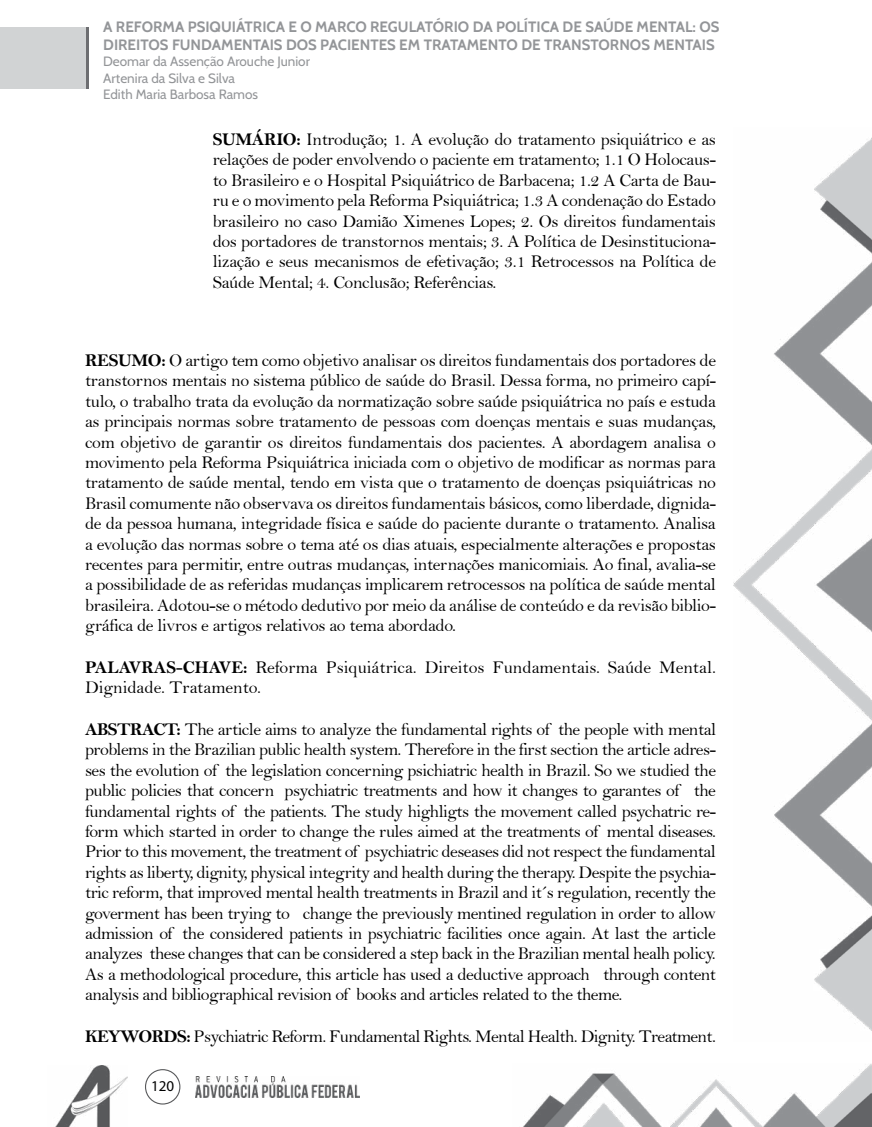
<style>
.page{position:relative;width:872px;height:1127px;background:#fff}
.page>*{position:absolute;margin:0;border:0;box-sizing:border-box;transform-origin:0 0}
.t1{font:18px/20.4px "Bell";letter-spacing:-.02em;color:#000;text-align:justify}
.t2{font:18px/20.4px "Bell";color:#000}
.t3{font:700 15px/18px "Cabin";color:#939598}
.t4{font:15px "Myriad Pro";color:#000}
.t5{font:13.5px/16.2px "Cabin";color:#939598}
.s1{font-family:"Bell MT Bold"}
</style>
<div class="page">
<img style="left:55px;top:1066px;width:72px;height:61px">
<div style="left:145px;top:1069px;width:35px;height:35px;border:1px solid #58595b;border-radius:50%"></div>
<img style="left:195px;top:1076px;width:164px;height:21px">
<img style="left:523px;top:1064px;width:349px;height:63px">
<img style="left:733px;top:137px;width:139px;height:894px">
<hr style="left:85px;top:28px;width:3px;height:61px;background:#6d6e71">
<div style="left:0;top:28px;width:85px;height:61px;background:#d1d3d4"></div>
<p class="t3" style="left:103px;top:18px;width:618px">A REFORMA PSIQUIÁTRICA E O MARCO REGULATÓRIO DA POLÍTICA DE SAÚDE MENTAL: OS<br>DIREITOS FUNDAMENTAIS DOS PACIENTES EM TRATAMENTO DE TRANSTORNOS MENTAIS</p>
<p class="t5" style="left:103px;top:53px;width:208px">Deomar da Assenção Arouche Junior<br>Artenira da Silva e Silva<br>Edith Maria Barbosa Ramos</p>
<p class="t1" style="left:213px;top:129px;width:505px"><span class="s1">SUMÁRIO:</span> Introdução; 1. A evolução do tratamento psiquiátrico e as relações de poder envolvendo o paciente em tratamento; 1.1 O Holocaus&shy;to Brasileiro e o Hospital Psiquiátrico de Barbacena; 1.2 A Carta de Bau&shy;ru e o movimento pela Reforma Psiquiátrica; 1.3 A condenação do Estado brasileiro no caso Damião Ximenes Lopes; 2. Os direitos fundamentais dos portadores de transtornos mentais; 3. A Política de Desinstituciona&shy;lização e seus mecanismos de efetivação; 3.1 Retrocessos na Política de Saúde Mental; 4. Conclusão; Referências.</p>
<p class="t1" style="left:85px;top:350px;width:632px"><span class="s1">RESUMO:</span> O artigo tem como objetivo analisar os direitos fundamentais dos portadores de transtornos mentais no sistema público de saúde do Brasil. Dessa forma, no primeiro capí&shy;tulo, o trabalho trata da evolução da normatização sobre saúde psiquiátrica no país e estuda as principais normas sobre tratamento de pessoas com doenças mentais e suas mudanças, com objetivo de garantir os direitos fundamentais dos pacientes. A abordagem analisa o movimento pela Reforma Psiquiátrica iniciada com o objetivo de modificar as normas para tratamento de saúde mental, tendo em vista que o tratamento de doenças psiquiátricas no Brasil comumente não observava os direitos fundamentais básicos, como liberdade, dignida&shy;de da pessoa humana, integridade física e saúde do paciente durante o tratamento. Analisa a evolução das normas sobre o tema até os dias atuais, especialmente alterações e propostas recentes para permitir, entre outras mudanças, internações manicomiais. Ao final, avalia-se a possibilidade de as referidas mudanças implicarem retrocessos na política de saúde mental brasileira. Adotou-se o método dedutivo por meio da análise de conteúdo e da revisão biblio&shy;gráfica de livros e artigos relativos ao tema abordado.</p>
<p class="t2" style="left:85px;top:657px;width:632px"><span class="s1">PALAVRAS-CHAVE:</span> Reforma Psiquiátrica. Direitos Fundamentais. Saúde Mental.<br>Dignidade. Tratamento.</p>
<p class="t1" style="left:85px;top:719px;width:632px"><span class="s1">ABSTRACT:</span> The article aims to analyze the fundamental rights of the people with mental problems in the Brazilian public health system. Therefore in the first section the article adres&shy;ses the evolution of the legislation concerning psichiatric health in Brazil. So we studied the public policies that concern psychiatric treatments and how it changes to garantes of the fundamental rights of the patients. The study highligts the movement called psychatric re&shy;form which started in order to change the rules aimed at the treatments of mental diseases.<br>Prior to this movement, the treatment of psychiatric deseases did not respect the fundamental rights as liberty, dignity, physical integrity and health during the therapy. Despite the psychia&shy;tric reform, that improved mental health treatments in Brazil and it´s regulation, recently the goverment has been trying to change the previously mentined regulation in order to allow admission of the considered patients in psychiatric facilities once again. At last the article analyzes these changes that can be considered a step back in the Brazilian mental healh policy.<br>As a methodological procedure, this article has used a deductive approach through content analysis and bibliographical revision of books and articles related to the theme.</p>
<p class="t1" style="left:85px;top:1026px;width:632px"><span class="s1">KEYWORDS:</span> Psychiatric Reform. Fundamental Rights. Mental Health. Dignity. Treatment.</p>
<p class="t4" style="left:151px;top:1077px;width:25px">120</p>
</div>
